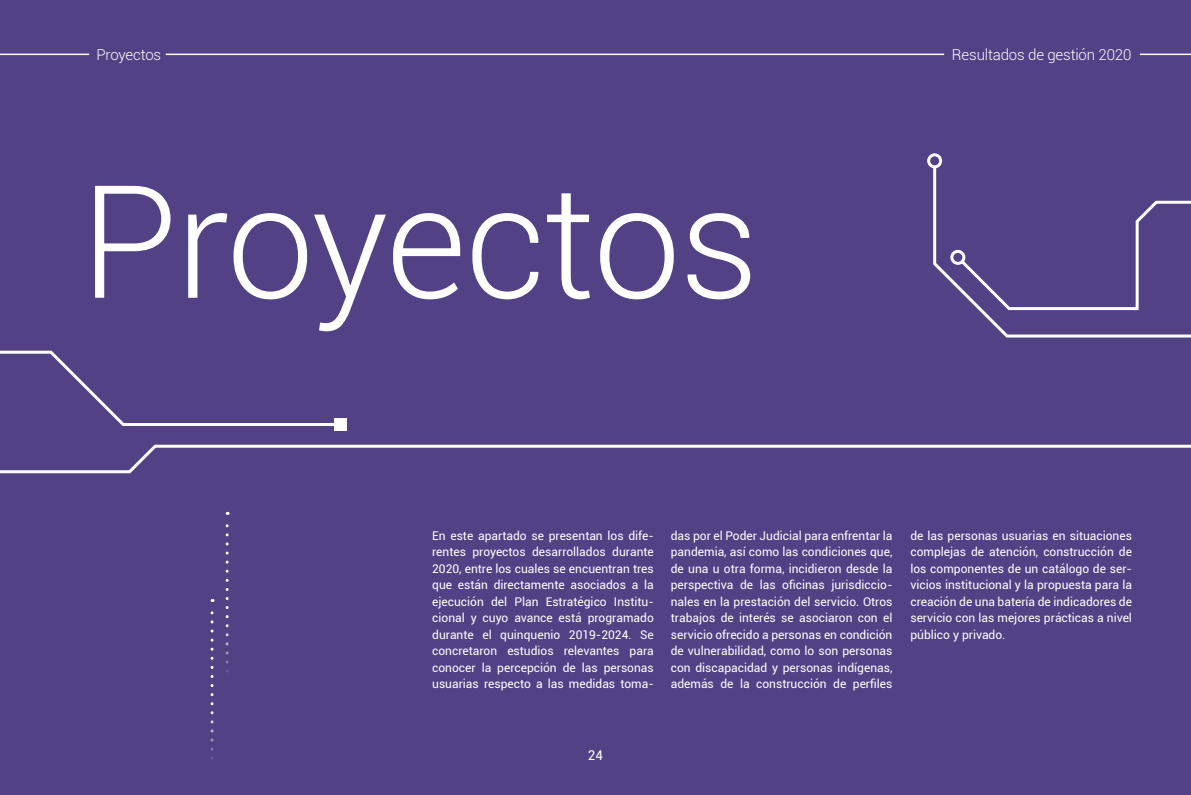
<style>
.page{position:relative;width:1191px;height:795px;background:#534185}
.page>*{position:absolute;margin:0;border:0;box-sizing:border-box;transform-origin:0 0}
.t1{font:300 157.35px "Roboto";letter-spacing:-.01em;color:#fff}
.t2{font:300 15px "Roboto";letter-spacing:-.01em;color:#fff}
.t3{font:13.5px "Roboto";color:#fff}
.t4{font:12px/16.5px "Roboto";color:#fff;text-align:justify}
</style>
<div class="page">
<hr style="left:0;top:54px;width:89px;height:1px;background:#fff">
<hr style="left:166px;top:54px;width:778px;height:1px;background:#fff">
<svg style="left:0;top:444px;width:1191px;height:30px"></svg>
<svg style="left:0;top:350px;width:334px;height:76px"></svg>
<div style="left:334px;top:418px;width:12px;height:12px;background:#fff"></div>
<svg style="left:931px;top:164px;width:260px;height:174px"></svg>
<div style="left:927px;top:153px;width:15px;height:15px;border:3px solid #fff;border-radius:50%"></div>
<svg style="left:958px;top:199px;width:233px;height:112px"></svg>
<div style="left:950px;top:250px;width:15px;height:15px;border:3px solid #fff;border-radius:50%"></div>
<svg style="left:226px;top:512px;width:3px;height:161px"></svg>
<svg style="left:210px;top:599px;width:3px;height:161px"></svg>
<hr style="left:1139px;top:54px;width:52px;height:1px;background:#fff">
<p class="t2" style="left:96px;top:44px;width:66px">Proyectos</p>
<p class="t1" style="left:81px;top:133px;width:680px">Proyectos</p>
<p class="t2" style="left:952px;top:44px;width:181px">Resultados de gestión 2020</p>
<p class="t4" style="left:432px;top:527px;width:223px">En este apartado se presentan los dife&shy;rentes proyectos desarrollados durante 2020, entre los cuales se encuentran tres que están directamente asociados a la ejecución del Plan Estratégico Institu&shy;cional y cuyo avance está programado durante el quinquenio 2019-2024. Se concretaron estudios relevantes para conocer la percepción de las personas usuarias respecto a las medidas toma-</p>
<p class="t4" style="left:910px;top:527px;width:223px">de las personas usuarias en situaciones complejas de atención, construcción de los componentes de un catálogo de ser&shy;vicios institucional y la propuesta para la creación de una batería de indicadores de servicio con las mejores prácticas a nivel público y privado.</p>
<p class="t4" style="left:671px;top:527px;width:223px">das por el Poder Judicial para enfrentar la pandemia, así como las condiciones que, de una u otra forma, incidieron desde la perspectiva de las oficinas jurisdiccio&shy;nales en la prestación del servicio. Otros trabajos de interés se asociaron con el servicio ofrecido a personas en condición de vulnerabilidad, como lo son personas con discapacidad y personas indígenas, además de la construcción de perfiles</p>
<p class="t3" style="left:588px;top:745px;width:17px">24</p>
</div>
